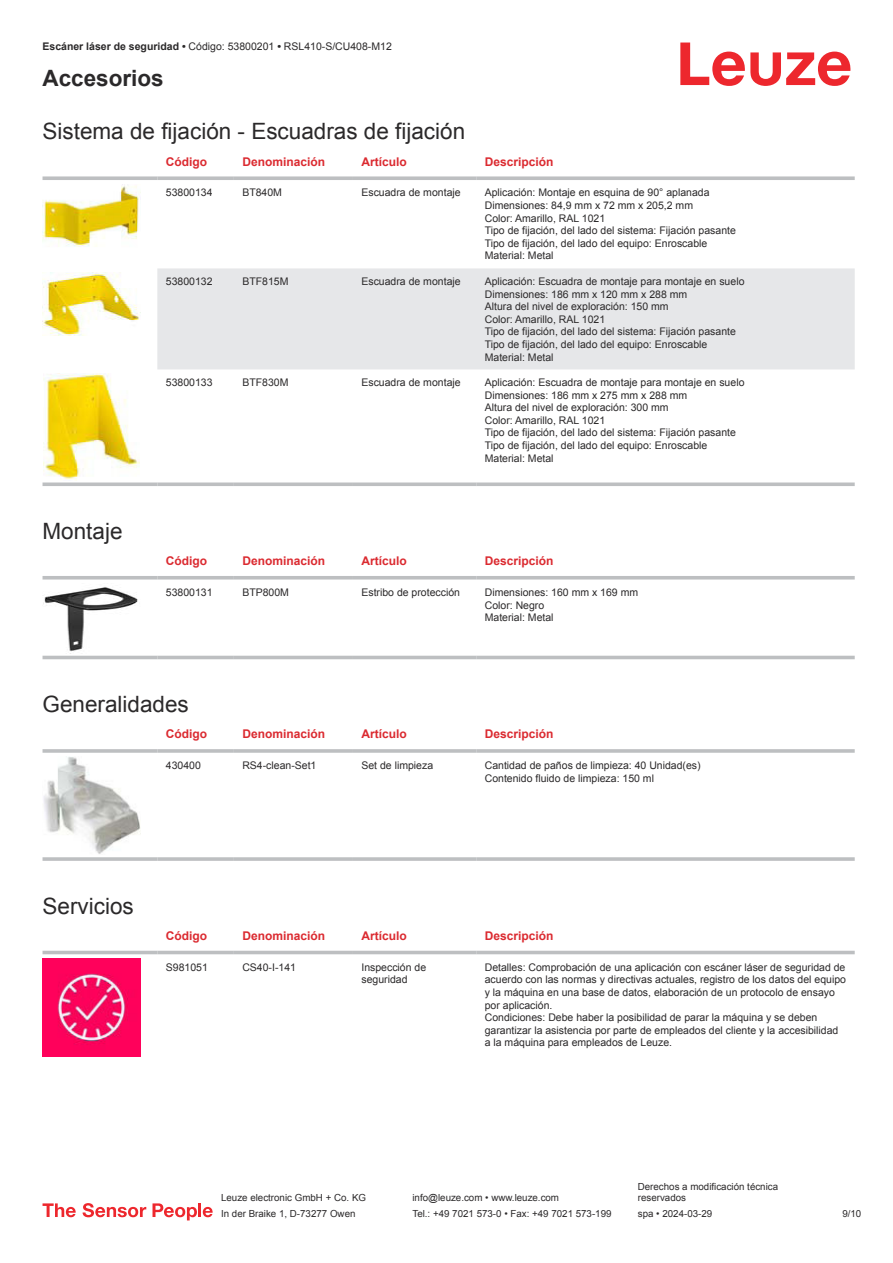
<style>
.page{position:relative;width:893px;height:1263px;background:#fff}
.page>*{position:absolute;margin:0;border:0;box-sizing:border-box;transform-origin:0 0}
.t1{font:22.5px "Arial";color:#2b292a}
.t2{font:700 22.5px "Arial";color:#2b292a}
.t3{font:700 12px "Arial";color:#db2a30}
.t4{font:10.5px/12.6px "Arial";color:#2b292a}
.t5{font:9.75px/11.7px "Arial";color:#2b292a}
.s1{font-weight:700}
</style>
<div class="page">
<svg style="left:680px;top:43px;width:170px;height:43px"></svg>
<div style="left:157px;top:268px;width:698px;height:101px;background:#e6e7e9"></div>
<svg style="left:43px;top:176px;width:114px;height:4px"></svg>
<svg style="left:157px;top:176px;width:77px;height:4px"></svg>
<svg style="left:234px;top:176px;width:119px;height:4px"></svg>
<svg style="left:353px;top:176px;width:123px;height:4px"></svg>
<svg style="left:476px;top:176px;width:379px;height:4px;background:#c4c6c8"></svg>
<svg style="left:43px;top:482px;width:114px;height:4px"></svg>
<svg style="left:157px;top:482px;width:77px;height:4px"></svg>
<svg style="left:234px;top:482px;width:119px;height:4px"></svg>
<svg style="left:353px;top:482px;width:123px;height:4px"></svg>
<svg style="left:476px;top:482px;width:379px;height:4px;background:#c5c7c8"></svg>
<img style="left:43px;top:184px;width:96px;height:63px">
<img style="left:43px;top:273px;width:97px;height:63px">
<img style="left:43px;top:374px;width:97px;height:106px">
<svg style="left:43px;top:579px;width:812px;height:81px"></svg>
<hr style="left:43px;top:576px;width:114px;height:3px;background:#bdbfc1">
<hr style="left:157px;top:576px;width:77px;height:3px;background:#bdbfc1">
<hr style="left:234px;top:576px;width:119px;height:3px;background:#bdbfc1">
<hr style="left:353px;top:576px;width:123px;height:3px;background:#bdbfc1">
<hr style="left:476px;top:576px;width:379px;height:3px;background:#bdbfc1">
<hr style="left:43px;top:656px;width:114px;height:3px;background:#bdbfc1">
<hr style="left:157px;top:656px;width:77px;height:3px;background:#bdbfc1">
<hr style="left:234px;top:656px;width:119px;height:3px;background:#bdbfc1">
<hr style="left:353px;top:656px;width:123px;height:3px;background:#bdbfc1">
<hr style="left:476px;top:656px;width:379px;height:3px;background:#bdbfc1">
<img style="left:43px;top:584px;width:97px;height:69px">
<hr style="left:43px;top:749px;width:114px;height:4px;background:#bdbfc1">
<hr style="left:157px;top:749px;width:77px;height:4px;background:#c8c9cb">
<hr style="left:234px;top:749px;width:119px;height:4px;background:#c3c5c6">
<hr style="left:353px;top:749px;width:123px;height:4px;background:#bdbfc1">
<hr style="left:476px;top:749px;width:379px;height:4px;background:#c8c9cb">
<svg style="left:43px;top:857px;width:114px;height:4px"></svg>
<hr style="left:157px;top:857px;width:77px;height:4px;background:#c7c8ca">
<hr style="left:234px;top:857px;width:119px;height:4px;background:#bdbfc1">
<svg style="left:353px;top:857px;width:123px;height:4px"></svg>
<hr style="left:476px;top:857px;width:379px;height:4px;background:#c7c8ca">
<img style="left:43px;top:757px;width:97px;height:97px">
<svg style="left:43px;top:950px;width:812px;height:107px"></svg>
<hr style="left:43px;top:951px;width:114px;height:3px;background:#bdbfc1">
<hr style="left:157px;top:951px;width:77px;height:3px;background:#bdbfc1">
<hr style="left:234px;top:951px;width:119px;height:3px;background:#bdbfc1">
<hr style="left:353px;top:951px;width:123px;height:3px;background:#bdbfc1">
<hr style="left:476px;top:951px;width:379px;height:3px;background:#bdbfc1">
<img style="left:43px;top:958px;width:97px;height:98px">
<svg style="left:43px;top:1203px;width:33px;height:14px"></svg>
<svg style="left:83px;top:1203px;width:63px;height:14px"></svg>
<svg style="left:153px;top:1203px;width:44px;height:17px"></svg>
<hr style="left:198px;top:1203px;width:3px;height:14px;background:#ed272d">
<svg style="left:203px;top:1207px;width:10px;height:10px"></svg>
<p class="t4" style="left:43px;top:41px;width:351px"><span class="s1">Escáner láser de seguridad •</span> Código: 53800201 <span class="s1">•</span> RSL410-S/CU408-M12</p>
<h1 class="t2" style="left:43px;top:70px;width:123px">Accesorios</h1>
<h1 class="t1" style="left:43px;top:123px;width:424px">Sistema de fijación - Escuadras de fijación</h1>
<p class="t3" style="left:166px;top:157px;width:43px">Código</p>
<p class="t3" style="left:242px;top:157px;width:84px">Denominación</p>
<p class="t3" style="left:361px;top:157px;width:47px">Artículo</p>
<p class="t3" style="left:485px;top:157px;width:70px">Descripción</p>
<p class="t4" style="left:166px;top:187px;width:48px">53800134</p>
<p class="t4" style="left:242px;top:187px;width:41px">BT840M</p>
<p class="t4" style="left:361px;top:187px;width:101px">Escuadra de montaje</p>
<p class="t4" style="left:485px;top:187px;width:253px">Aplicación: Montaje en esquina de 90° aplanada Dimensiones: 84,9 mm x 72 mm x 205,2 mm<br>Color: Amarillo, RAL 1021<br>Tipo de fijación, del lado del sistema: Fijación pasante Tipo de fijación, del lado del equipo: Enroscable Material: Metal</p>
<p class="t4" style="left:166px;top:276px;width:48px">53800132</p>
<p class="t4" style="left:242px;top:276px;width:48px">BTF815M</p>
<p class="t4" style="left:361px;top:276px;width:101px">Escuadra de montaje</p>
<p class="t4" style="left:485px;top:276px;width:261px">Aplicación: Escuadra de montaje para montaje en suelo Dimensiones: 186 mm x 120 mm x 288 mm<br>Altura del nivel de exploración: 150 mm<br>Color: Amarillo, RAL 1021<br>Tipo de fijación, del lado del sistema: Fijación pasante Tipo de fijación, del lado del equipo: Enroscable Material: Metal</p>
<p class="t4" style="left:166px;top:377px;width:48px">53800133</p>
<p class="t4" style="left:242px;top:377px;width:48px">BTF830M</p>
<p class="t4" style="left:361px;top:377px;width:101px">Escuadra de montaje</p>
<p class="t4" style="left:485px;top:377px;width:261px">Aplicación: Escuadra de montaje para montaje en suelo Dimensiones: 186 mm x 275 mm x 288 mm<br>Altura del nivel de exploración: 300 mm<br>Color: Amarillo, RAL 1021<br>Tipo de fijación, del lado del sistema: Fijación pasante Tipo de fijación, del lado del equipo: Enroscable Material: Metal</p>
<h1 class="t1" style="left:43px;top:522px;width:82px">Montaje</h1>
<p class="t3" style="left:166px;top:556px;width:43px">Código</p>
<p class="t3" style="left:242px;top:556px;width:84px">Denominación</p>
<p class="t3" style="left:361px;top:556px;width:47px">Artículo</p>
<p class="t3" style="left:485px;top:556px;width:70px">Descripción</p>
<p class="t4" style="left:166px;top:587px;width:48px">53800131</p>
<p class="t4" style="left:242px;top:587px;width:48px">BTP800M</p>
<p class="t4" style="left:361px;top:587px;width:100px">Estribo de protección</p>
<p class="t4" style="left:485px;top:587px;width:155px">Dimensiones: 160 mm x 169 mm<br>Color: Negro<br>Material: Metal</p>
<h1 class="t1" style="left:43px;top:696px;width:148px">Generalidades</h1>
<p class="t3" style="left:166px;top:729px;width:43px">Código</p>
<p class="t3" style="left:242px;top:729px;width:84px">Denominación</p>
<p class="t3" style="left:361px;top:729px;width:47px">Artículo</p>
<p class="t3" style="left:485px;top:729px;width:70px">Descripción</p>
<p class="t4" style="left:166px;top:760px;width:37px">430400</p>
<p class="t4" style="left:242px;top:760px;width:76px">RS4-clean-Set1</p>
<p class="t4" style="left:361px;top:760px;width:73px">Set de limpieza</p>
<p class="t4" style="left:485px;top:760px;width:217px">Cantidad de paños de limpieza: 40 Unidad(es)<br>Contenido fluido de limpieza: 150 ml</p>
<h1 class="t1" style="left:43px;top:897px;width:93px">Servicios</h1>
<p class="t3" style="left:166px;top:931px;width:43px">Código</p>
<p class="t3" style="left:242px;top:931px;width:84px">Denominación</p>
<p class="t3" style="left:361px;top:931px;width:47px">Artículo</p>
<p class="t3" style="left:485px;top:931px;width:70px">Descripción</p>
<p class="t4" style="left:166px;top:962px;width:44px">S981051</p>
<p class="t4" style="left:242px;top:962px;width:55px">CS40-I-141</p>
<p class="t4" style="left:361px;top:962px;width:66px">Inspección de seguridad</p>
<p class="t4" style="left:485px;top:962px;width:363px">Detalles: Comprobación de una aplicación con escáner láser de seguridad de acuerdo con las normas y directivas actuales, registro de los datos del equipo y la máquina en una base de datos, elaboración de un protocolo de ensayo por aplicación.<br>Condiciones: Debe haber la posibilidad de parar la máquina y se deben garantizar la asistencia por parte de empleados del cliente y la accesibilidad a la máquina para empleados de Leuze.</p>
<p class="t5" style="left:221px;top:1193px;width:146px">Leuze electronic GmbH + Co. KG</p>
<p class="t5" style="left:412px;top:1193px;width:148px">info@leuze.com • www.leuze.com</p>
<p class="t5" style="left:638px;top:1181px;width:142px">Derechos a modificación técnica reservados</p>
<p class="t5" style="left:221px;top:1209px;width:136px">In der Braike 1, D-73277 Owen</p>
<p class="t5" style="left:412px;top:1209px;width:201px">Tel.: +49 7021 573-0 • Fax: +49 7021 573-199</p>
<p class="t5" style="left:638px;top:1209px;width:76px">spa • 2024-03-29</p>
<p class="t5" style="left:842px;top:1209px;width:20px">9 /10</p>
</div>
